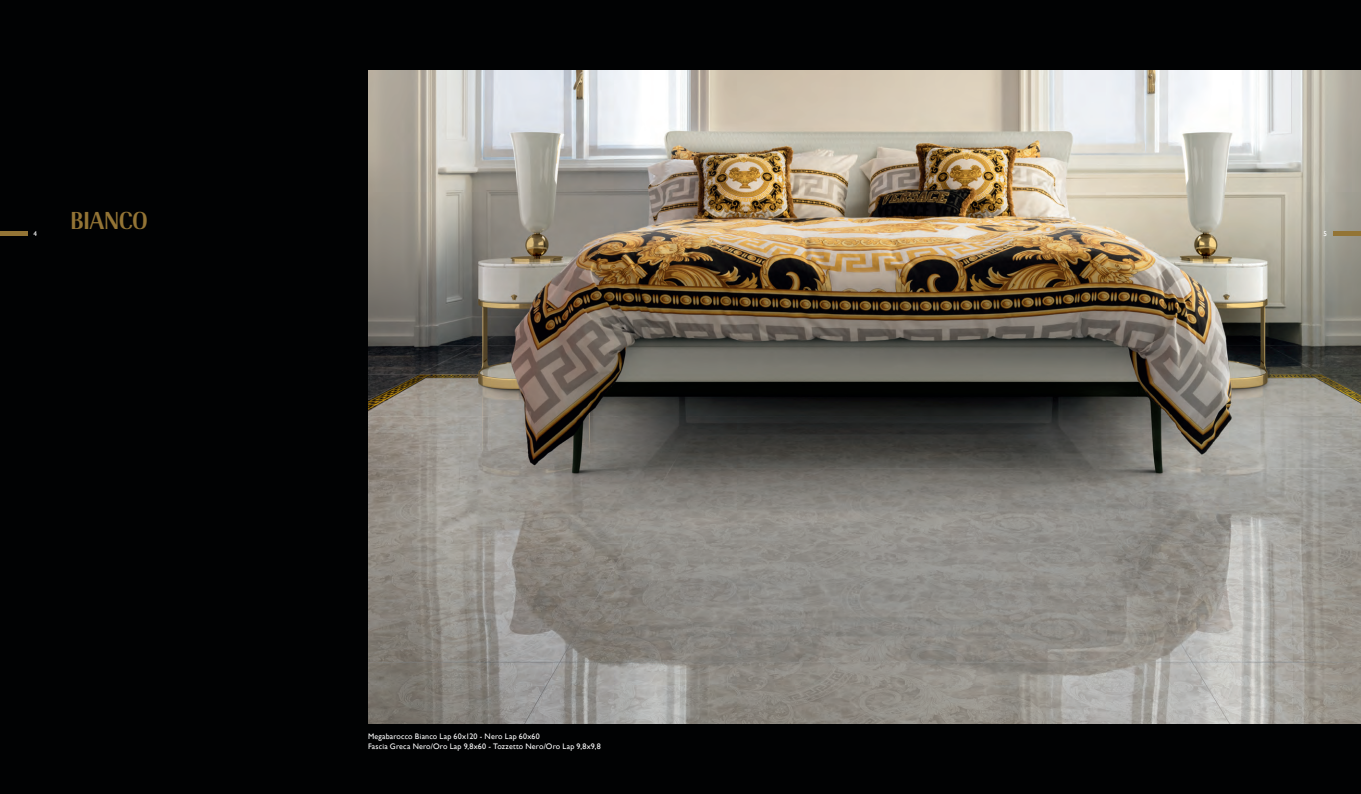
<style>
.page{position:relative;width:1361px;height:794px;background:#010203}
.page>*{position:absolute;margin:0;border:0;box-sizing:border-box;transform-origin:0 0}
.t1{font:700 26px "Radiant URW";color:#937435}
.t2{font:8px/10px "Gill Sans";letter-spacing:.02em;color:#fff}
.t3{font:7px "Gill Sans";color:#fff}
</style>
<div class="page">
<img style="left:368px;top:71px;width:993px;height:652px">
<hr style="left:1332px;top:231px;width:29px;height:4px;background:#937435">
<hr style="left:0;top:231px;width:28px;height:4px;background:#937435">
<h1 class="t1" style="left:71px;top:206px;width:78px">BIANCO</h1>
<p class="t3" style="left:34px;top:229px;width:5px">4</p>
<p class="t3" style="left:1323px;top:229px;width:5px">5</p>
<p class="t2" style="left:368px;top:731px;width:234px">Megabarocco Bianco Lap 60x120 - Nero Lap 60x60<br>Fascia Greca Nero/Oro Lap 9,8x60 - Tozzetto Nero/Oro Lap 9,8x9,8</p>
</div>
